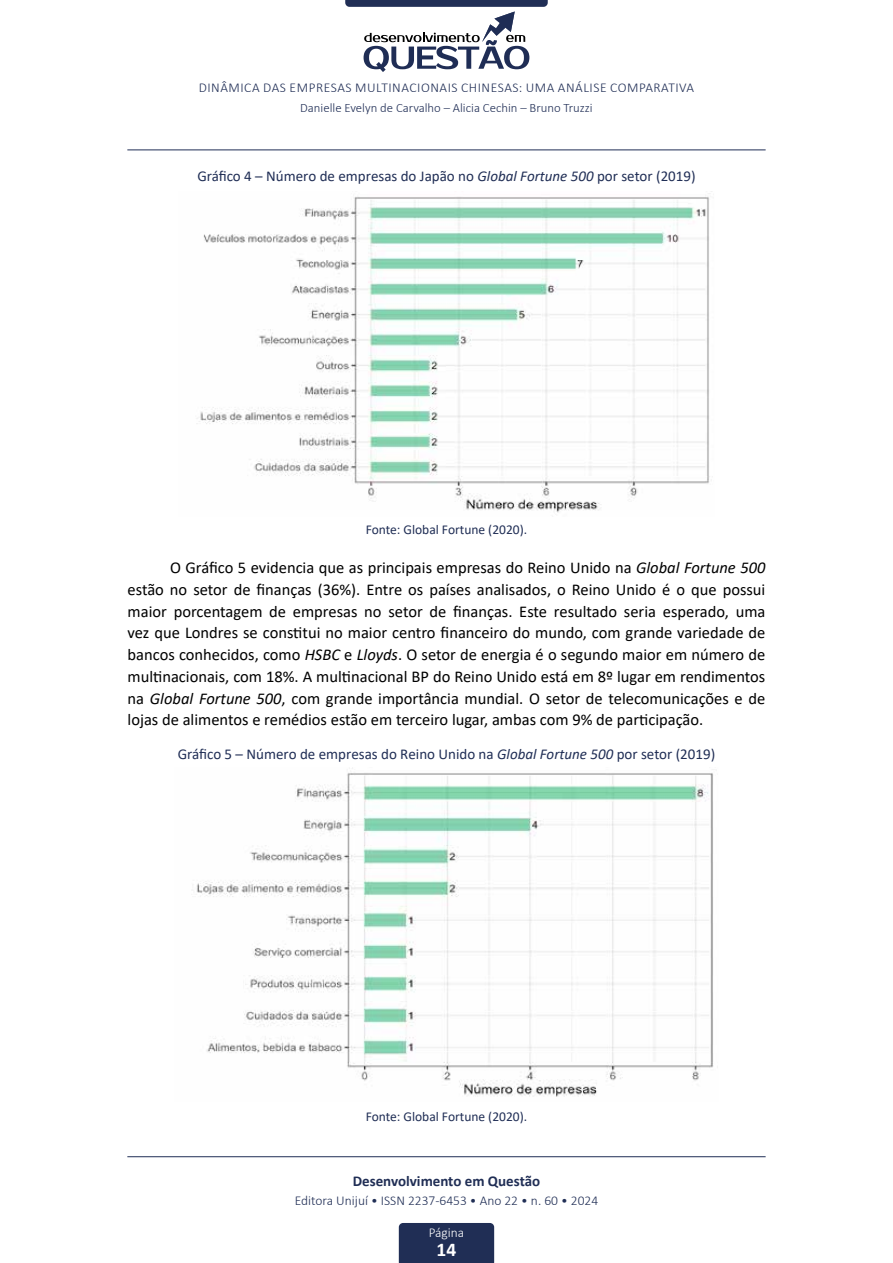
<style>
.page{position:relative;width:893px;height:1263px;background:#fff}
.page>*{position:absolute;margin:0;border:0;box-sizing:border-box;transform-origin:0 0}
.t1{font:700 19.5px "Calibri";color:#fff}
.t2{font:16.5px/21.8px "Calibri";color:#000;text-align:justify}
.t3{font:15px "Calibri";color:#202e55}
.t4{font:700 15px "Calibri";color:#202e55}
.t5{font:300 13.5px "Calibri";letter-spacing:.04em;color:#202e55}
.t6{font:13.5px "Calibri";color:#202e55}
.t7{font:300 13.5px "Calibri";color:#202e55}
.t8{font:300 13.5px "Calibri";color:#fff}
.t9{font:300 12.75px "Calibri";color:#202e55}
.s1{font-style:italic}
</style>
<div class="page">
<svg style="left:345px;top:0;width:203px;height:72px"></svg>
<hr style="left:127px;top:150px;width:639px;height:1px;background:#202e55">
<div style="left:399px;top:1223px;width:95px;height:40px;background:#202e55"></div>
<hr style="left:127px;top:1156px;width:639px;height:1px;background:#202e55">
<img style="left:196px;top:191px;width:516px;height:322px">
<img style="left:197px;top:768px;width:516px;height:329px">
<p class="t5" style="left:199px;top:80px;width:497px">DINÂMICA DAS EMPRESAS MULTINACIONAIS CHINESAS: UMA ANÁLISE COMPARATIVA</p>
<p class="t9" style="left:300px;top:100px;width:294px">Danielle Evelyn de Carvalho – Alicia Cechin – Bruno Truzzi</p>
<p class="t3" style="left:197px;top:166px;width:500px">Gráfico 4 – Número de empresas do Japão no <span class="s1">Global Fortune 500</span> por setor (2019)</p>
<p class="t6" style="left:366px;top:521px;width:163px">Fonte: Global Fortune (2020).</p>
<p class="t2" style="left:128px;top:556px;width:639px;text-indent:43px">O Gráfico 5 evidencia que as principais empresas do Reino Unido na <span class="s1">Global Fortune 500 </span>estão no setor de finanças (36%). Entre os países analisados, o Reino Unido é o que possui maior porcentagem de empresas no setor de finanças. Este resultado seria esperado, uma vez que Londres se constitui no maior centro financeiro do mundo, com grande variedade de bancos conhecidos, como <span class="s1">HSBC</span> e <span class="s1">Lloyds</span>. O setor de energia é o segundo maior em número de multinacionais, com 18%. A multinacional BP do Reino Unido está em 8º lugar em rendimentos na <span class="s1">Global Fortune 500</span>, com grande importância mundial. O setor de telecomunicações e de lojas de alimentos e remédios estão em terceiro lugar, ambas com 9% de participação.</p>
<p class="t3" style="left:178px;top:743px;width:539px">Gráfico 5 – Número de empresas do Reino Unido na <span class="s1">Global Fortune 500</span> por setor (2019)</p>
<p class="t6" style="left:366px;top:1107px;width:163px">Fonte: Global Fortune (2020).</p>
<p class="t4" style="left:353px;top:1170px;width:189px">Desenvolvimento em Questão</p>
<p class="t7" style="left:295px;top:1192px;width:305px">Editora Unijuí • ISSN 2237-6453 • Ano 22 • n. 60 • 2024</p>
<p class="t8" style="left:429px;top:1224px;width:37px">Página</p>
<p class="t1" style="left:437px;top:1236px;width:21px">14</p>
</div>
